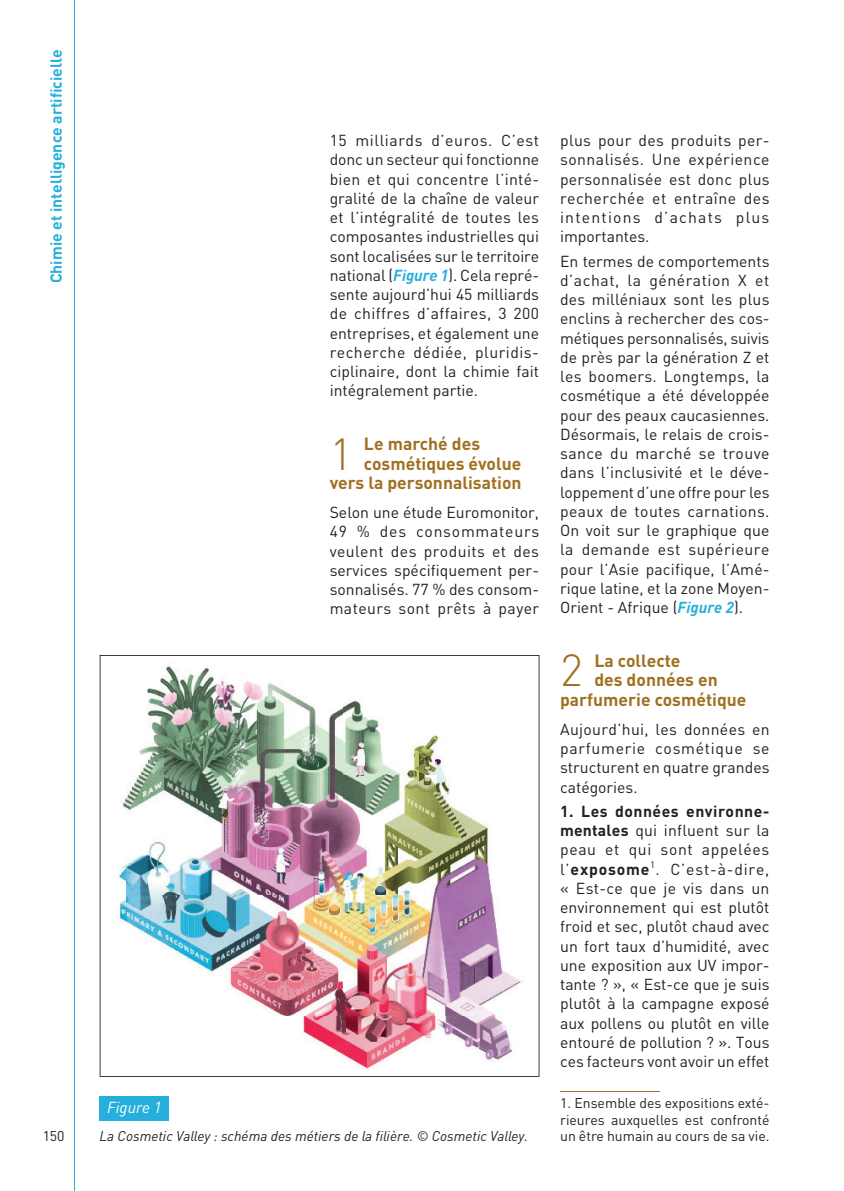
<style>
.page{position:relative;width:844px;height:1191px;background:#fff}
.page>*{position:absolute;margin:0;border:0;box-sizing:border-box;transform-origin:0 0}
.t1{font:300 44.27px "DINOT";color:#9f7020}
.t2{font:700 17.5px "DINOT";color:#9f7020}
.t3{font:15.75px/19.2px "DINOT";color:#231f20;text-align:justify}
.t4{font:700 15.75px "DINOT";color:#26afdc}
.t5{font:italic 15.75px "DINOT";color:#fff}
.t6{font:14px/16.6px "DINOT";color:#231f20;text-align:justify}
.t7{font:italic 14px "DINOT";color:#231f20}
.s1{font-weight:700;font-style:italic;color:#26afdc}
.s2{font-weight:700}
</style>
<div class="page">
<hr style="left:74px;top:0;width:1px;height:1191px;background:#26afdc">
<hr style="left:560px;top:1091px;width:99px;height:1px;background:#9f7020">
<div style="left:100px;top:1096px;width:69px;height:24px;background:#26afdc"></div>
<img style="left:100px;top:655px;width:439px;height:421px">
<p class="t4" style="left:46px;top:283px;width:235px;rotate:-90deg">Chimie et intelligence artificielle</p>
<p class="t6" style="left:43px;top:1127px;width:23px">150</p>
<p class="t3" style="left:329px;top:130px;width:211px">15 milliards d’euros. C’est donc un secteur qui fonctionne bien et qui concentre l’inté&shy;gralité de la chaîne de valeur et l’intégralité de toutes les composantes industrielles qui sont localisées sur le territoire national (<span class="s1">Figure 1</span>). Cela repré&shy;sente aujourd’hui 45 milliards de chiffres d’affaires, 3 200 entreprises, et également une recherche dédiée, pluridis&shy;ciplinaire, dont la chimie fait intégralement partie.</p>
<h1 class="t1" style="left:329px;top:426px;width:24px">1</h1>
<p class="t2" style="left:364px;top:432px;width:118px">Le marché des</p>
<p class="t2" style="left:364px;top:452px;width:159px">cosmétiques évolue</p>
<p class="t2" style="left:329px;top:471px;width:193px">vers la personnalisation</p>
<p class="t3" style="left:329px;top:502px;width:211px">Selon une étude Euromonitor, 49 % des consommateurs veulent des produits et des services spécifiquement per&shy;sonnalisés. 77 % des consom&shy;mateurs sont prêts à payer</p>
<p class="t5" style="left:107px;top:1098px;width:56px">Figure 1</p>
<p class="t7" style="left:100px;top:1127px;width:430px">La Cosmetic Valley : schéma des métiers de la filière. © Cosmetic Valley.</p>
<p class="t3" style="left:560px;top:130px;width:211px">plus pour des produits per&shy;sonnalisés. Une expérience personnalisée est donc plus recherchée et entraîne des intentions d’achats plus importantes.</p>
<p class="t3" style="left:560px;top:251px;width:211px">En termes de comportements d’achat, la génération X et des milléniaux sont les plus enclins à rechercher des cos&shy;métiques personnalisés, suivis de près par la génération Z et les boomers. Longtemps, la cosmétique a été développée pour des peaux caucasiennes.<br>Désormais, le relais de crois&shy;sance du marché se trouve dans l’inclusivité et le déve&shy;loppement d’une offre pour les peaux de toutes carnations.<br>On voit sur le graphique que la demande est supérieure pour l’Asie pacifique, l’Amé&shy;rique latine, et la zone Moyen-Orient - Afrique (<span class="s1">Figure 2</span>).</p>
<h1 class="t1" style="left:560px;top:643px;width:24px">2</h1>
<p class="t2" style="left:594px;top:649px;width:87px">La collecte</p>
<p class="t2" style="left:594px;top:668px;width:125px">des données en</p>
<p class="t2" style="left:560px;top:688px;width:188px">parfumerie cosmétique</p>
<p class="t3" style="left:560px;top:719px;width:211px">Aujourd’hui, les données en parfumerie cosmétique se structurent en quatre grandes catégories.</p>
<p class="t3" style="left:560px;top:801px;width:211px"><span class="s2">1. Les données environne&shy;mentales</span> qui influent sur la peau et qui sont appelées l’<span class="s2">exposome</span><sup>1</sup>. C’est-à-dire, « Est-ce que je vis dans un environnement qui est plutôt froid et sec, plutôt chaud avec un fort taux d’humidité, avec une exposition aux UV impor&shy;tante ? », « Est-ce que je suis plutôt à la campagne exposé aux pollens ou plutôt en ville entouré de pollution ? ». Tous ces facteurs vont avoir un effet</p>
<p class="t6" style="left:560px;top:1094px;width:211px">1. Ensemble des expositions exté&shy;rieures auxquelles est confronté un être humain au cours de sa vie.</p>
</div>
